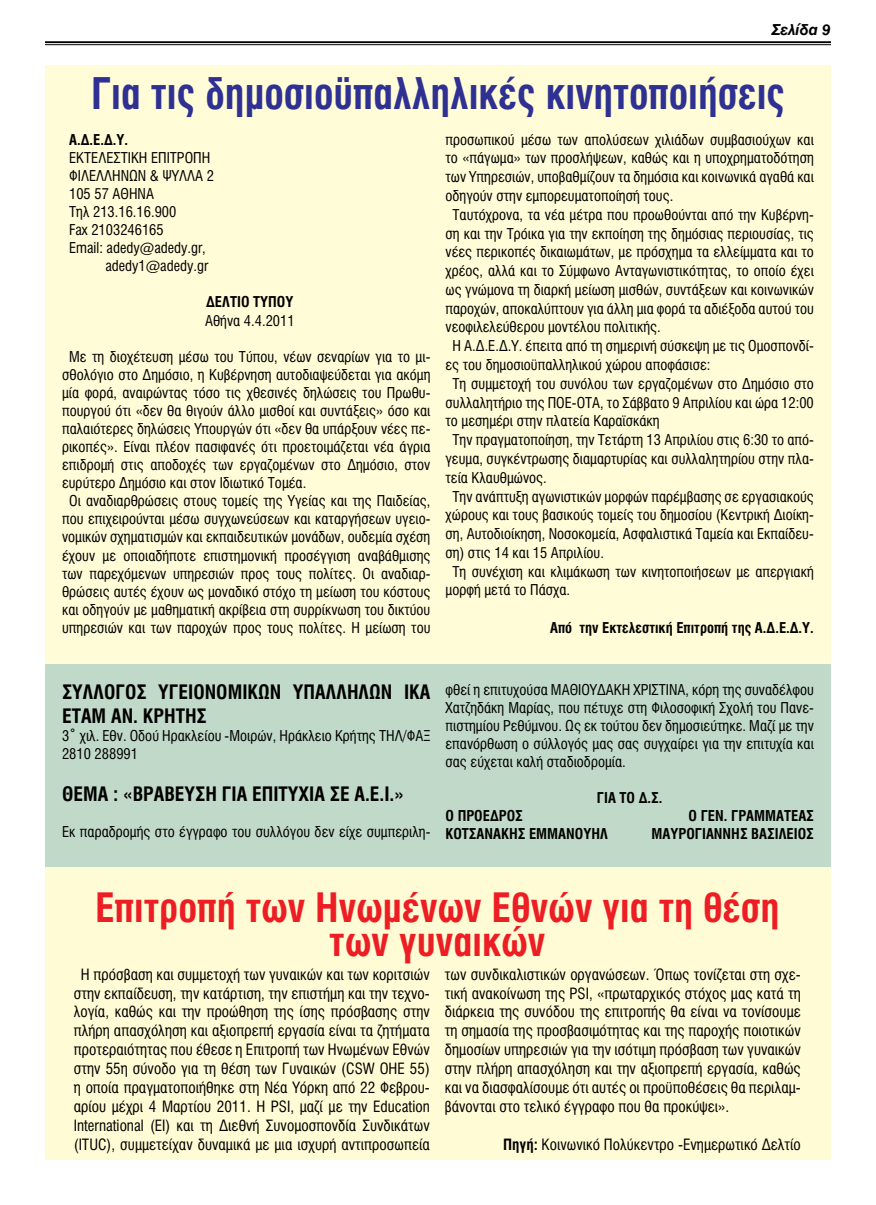
<style>
.page{position:relative;width:876px;height:1205px;background:#fff}
.page>*{position:absolute;margin:0;border:0;box-sizing:border-box;transform-origin:0 0}
.t1{font:43.75px "UB Helvetica Cond Bold";color:#2e3092;scale:.96 1}
.t2{font:40.62px/33.5px "UB Helvetica Cond Bold";color:#ed1d24;text-align:center}
.t3{font:20px/24px "UB Helvetica Cond Bold";color:#000}
.t4{font:15.62px/18.9px "UB Helvetica Cond";color:#000;text-align:center}
.t5{font:15px/18px "UB Helvetica Cond";color:#000}
.t6{font:15px "UB Helvetica Cond Bold";color:#000}
.t7{font:italic 15px "UB Helvetica Bold";color:#000}
.s1{font-family:"UB Helvetica Cond Bold"}
</style>
<div class="page">
<hr style="left:45px;top:41px;width:785px;height:2px;background:#000">
<hr style="left:45px;top:44px;width:785px;height:1px;background:#000">
<div style="left:45px;top:65px;width:785px;height:599px;background:#fffcd7"></div>
<div style="left:45px;top:664px;width:785px;height:203px;background:#c1d9c8"></div>
<div style="left:45px;top:867px;width:785px;height:293px;background:#fffcd5"></div>
<p class="t7" style="left:771px;top:20px;width:61px">Σελίδα 9</p>
<h1 class="t1" style="left:91px;top:69px;width:724px">Για τις δημοσιοϋπαλληλικές κινητοποιήσεις</h1>
<p class="t6" style="left:69px;top:131px;width:60px">A.Δ.Ε.Δ.Υ.</p>
<p class="t5" style="left:69px;top:149px;width:142px">ΕΚΤΕΛΕΣΤΙΚΗ ΕΠΙΤΡΟΠΗ</p>
<p class="t5" style="left:69px;top:167px;width:146px">ΦΙΛΕΛΛΗΝΩΝ &amp; ΨΥΛΛΑ 2</p>
<p class="t5" style="left:69px;top:185px;width:86px">105 57 ΑΘΗΝΑ</p>
<p class="t5" style="left:69px;top:203px;width:109px">Τηλ 213.16.16.900</p>
<p class="t5" style="left:69px;top:221px;width:96px">Fax 2103246165</p>
<p class="t5" style="left:69px;top:239px;width:138px">Email: adedy@adedy.gr,</p>
<p class="t5" style="left:105px;top:257px;width:104px">adedy1@adedy.gr</p>
<p class="t6" style="left:206px;top:293px;width:89px">ΔΕΛΤΙΟ ΤΥΠΟΥ</p>
<p class="t5" style="left:205px;top:311px;width:91px">Αθήνα 4.4.2011</p>
<p class="t5" style="left:69px;top:347px;width:362px">Με τη διοχέτευση μέσω του Τύπου, νέων σεναρίων για το μι-</p>
<p class="t5" style="left:62px;top:365px;width:370px">σθολόγιο στο Δημόσιο, η Κυβέρνηση αυτοδιαψεύδεται για ακόμη</p>
<p class="t5" style="left:62px;top:383px;width:370px">μία φορά, αναιρώντας τόσο τις χθεσινές δηλώσεις του Πρωθυ-</p>
<p class="t5" style="left:62px;top:402px;width:370px">πουργού ότι «δεν θα θιγούν άλλο μισθοί και συντάξεις» όσο και</p>
<p class="t5" style="left:62px;top:420px;width:370px">παλαιότερες δηλώσεις Υπουργών ότι «δεν θα υπάρξουν νέες πε-</p>
<p class="t5" style="left:62px;top:438px;width:370px">ρικοπές». Είναι πλέον πασιφανές ότι προετοιμάζεται νέα άγρια</p>
<p class="t5" style="left:62px;top:456px;width:370px">επιδρομή στις αποδοχές των εργαζομένων στο Δημόσιο, στον</p>
<p class="t5" style="left:62px;top:474px;width:246px">ευρύτερο Δημόσιο και στον Ιδιωτικό Τομέα.</p>
<p class="t5" style="left:69px;top:492px;width:362px">Οι αναδιαρθρώσεις στους τομείς της Υγείας και της Παιδείας,</p>
<p class="t5" style="left:62px;top:510px;width:370px">που επιχειρούνται μέσω συγχωνεύσεων και καταργήσεων υγειο-</p>
<p class="t5" style="left:62px;top:528px;width:370px">νομικών σχηματισμών και εκπαιδευτικών μονάδων, ουδεμία σχέση</p>
<p class="t5" style="left:62px;top:546px;width:370px">έχουν με οποιαδήποτε επιστημονική προσέγγιση αναβάθμισης</p>
<p class="t5" style="left:62px;top:564px;width:370px">των παρεχόμενων υπηρεσιών προς τους πολίτες. Οι αναδιαρ-</p>
<p class="t5" style="left:62px;top:582px;width:370px">θρώσεις αυτές έχουν ως μοναδικό στόχο τη μείωση του κόστους</p>
<p class="t5" style="left:62px;top:600px;width:370px">και οδηγούν με μαθηματική ακρίβεια στη συρρίκνωση του δικτύου</p>
<p class="t5" style="left:62px;top:618px;width:370px">υπηρεσιών και των παροχών προς τους πολίτες. Η μείωση του</p>
<p class="t5" style="left:445px;top:130px;width:370px">προσωπικού μέσω των απολύσεων χιλιάδων συμβασιούχων και</p>
<p class="t5" style="left:445px;top:149px;width:370px">το «πάγωμα» των προσλήψεων, καθώς και η υποχρηματοδότηση</p>
<p class="t5" style="left:445px;top:168px;width:370px">των Υπηρεσιών, υποβαθμίζουν τα δημόσια και κοινωνικά αγαθά και</p>
<p class="t5" style="left:445px;top:187px;width:229px">οδηγούν στην εμπορευματοποίησή τους.</p>
<p class="t5" style="left:452px;top:205px;width:363px">Ταυτόχρονα, τα νέα μέτρα που προωθούνται από την Κυβέρνη-</p>
<p class="t5" style="left:445px;top:224px;width:370px">ση και την Τρόικα για την εκποίηση της δημόσιας περιουσίας, τις</p>
<p class="t5" style="left:445px;top:243px;width:370px">νέες περικοπές δικαιωμάτων, με πρόσχημα τα ελλείμματα και το</p>
<p class="t5" style="left:445px;top:262px;width:370px">χρέος, αλλά και το Σύμφωνο Ανταγωνιστικότητας, το οποίο έχει</p>
<p class="t5" style="left:445px;top:281px;width:370px">ως γνώμονα τη διαρκή μείωση μισθών, συντάξεων και κοινωνικών</p>
<p class="t5" style="left:445px;top:299px;width:370px">παροχών, αποκαλύπτουν για άλλη μια φορά τα αδιέξοδα αυτού του</p>
<p class="t5" style="left:445px;top:318px;width:217px">νεοφιλελεύθερου μοντέλου πολιτικής.</p>
<p class="t5" style="left:452px;top:337px;width:362px">Η Α.Δ.Ε.Δ.Υ. έπειτα από τη σημερινή σύσκεψη με τις Ομοσπονδί-</p>
<p class="t5" style="left:445px;top:356px;width:266px">ες του δημοσιοϋπαλληλικού χώρου αποφάσισε:</p>
<p class="t5" style="left:452px;top:375px;width:363px">Τη συμμετοχή του συνόλου των εργαζομένων στο Δημόσιο στο</p>
<p class="t5" style="left:445px;top:393px;width:370px">συλλαλητήριο της ΠΟΕ-ΟΤΑ, το Σάββατο 9 Απριλίου και ώρα 12:00</p>
<p class="t5" style="left:445px;top:412px;width:216px">το μεσημέρι στην πλατεία Καραϊσκάκη</p>
<p class="t5" style="left:452px;top:431px;width:362px">Την πραγματοποίηση, την Τετάρτη 13 Απριλίου στις 6:30 το από-</p>
<p class="t5" style="left:445px;top:450px;width:370px">γευμα, συγκέντρωσης διαμαρτυρίας και συλλαλητηρίου στην πλα-</p>
<p class="t5" style="left:445px;top:468px;width:103px">τεία Κλαυθμώνος.</p>
<p class="t5" style="left:452px;top:487px;width:362px">Την ανάπτυξη αγωνιστικών μορφών παρέμβασης σε εργασιακούς</p>
<p class="t5" style="left:445px;top:506px;width:370px">χώρους και τους βασικούς τομείς του δημοσίου (Κεντρική Διοίκη-</p>
<p class="t5" style="left:445px;top:525px;width:370px">ση, Αυτοδιοίκηση, Νοσοκομεία, Ασφαλιστικά Ταμεία και Εκπαίδευ-</p>
<p class="t5" style="left:445px;top:544px;width:160px">ση) στις 14 και 15 Απριλίου.</p>
<p class="t5" style="left:452px;top:562px;width:362px">Τη συνέχιση και κλιμάκωση των κινητοποιήσεων με απεργιακή</p>
<p class="t5" style="left:445px;top:581px;width:126px">μορφή μετά το Πάσχα.</p>
<p class="t6" style="left:550px;top:619px;width:265px">Από την Εκτελεστική Επιτροπή της Α.Δ.Ε.Δ.Υ.</p>
<h3 class="t3" style="left:62px;top:680px;width:370px">ΣΥΛΛΟΓΟΣ ΥΓΕΙΟΝΟΜΙΚΩΝ ΥΠΑΛΛΗΛΩΝ ΙΚΑ<br>ΕΤΑΜ ΑΝ. ΚΡΗΤΗΣ</h3>
<p class="t5" style="left:62px;top:726px;width:370px">3° χιλ. Εθν. Οδού Ηρακλείου -Μοιρών, Ηράκλειο Κρήτης ΤΗΛ/ΦΑΞ<br>2810 288991</p>
<h3 class="t3" style="left:62px;top:782px;width:343px">ΘΕΜΑ : «ΒΡΑΒΕΥΣΗ ΓΙΑ ΕΠΙΤΥΧΙΑ ΣΕ Α.Ε.Ι.»</h3>
<p class="t5" style="left:62px;top:822px;width:370px">Εκ παραδρομής στο έγγραφο του συλλόγου δεν είχε συμπεριλη-</p>
<p class="t5" style="left:445px;top:680px;width:370px;text-align:justify">φθεί η επιτυχούσα ΜΑΘΙΟΥΔΑΚΗ ΧΡΙΣΤΙΝΑ, κόρη της συναδέλφου Χατζηδάκη Μαρίας, που πέτυχε στη Φιλοσοφική Σχολή του Πανε&shy;πιστημίου Ρεθύμνου. Ως εκ τούτου δεν δημοσιεύτηκε. Μαζί με την επανόρθωση ο σύλλογός μας σας συγχαίρει για την επιτυχία και σας εύχεται καλή σταδιοδρομία.</p>
<p class="t6" style="left:596px;top:789px;width:67px">ΓΙΑ ΤΟ Δ.Σ.</p>
<p class="t6" style="left:445px;top:807px;width:79px">Ο ΠΡΟΕΔΡΟΣ</p>
<p class="t6" style="left:688px;top:807px;width:127px">Ο ΓΕΝ. ΓΡΑΜΜΑΤΕΑΣ</p>
<p class="t6" style="left:445px;top:825px;width:164px">ΚΟΤΣΑΝΑΚΗΣ ΕΜΜΑΝΟΥΗΛ</p>
<p class="t6" style="left:651px;top:825px;width:164px">ΜΑΥΡΟΓΙΑΝΝΗΣ ΒΑΣΙΛΕΙΟΣ</p>
<h2 class="t2" style="left:95px;top:891px;width:685px">Επιτροπή των Ηνωμένων Εθνών για τη θέση των γυναικών</h2>
<p class="t4" style="left:74px;top:964px;width:357px">Η πρόσβαση και συμμετοχή των γυναικών και των κοριτσιών στην εκπαίδευση, την κατάρτιση, την επιστήμη και την τεχνο&shy;λογία, καθώς και την προώθηση της ίσης πρόσβασης στην πλήρη απασχόληση και αξιοπρεπή εργασία είναι τα ζητήματα προτεραιότητας που έθεσε η Επιτροπή των Ηνωμένων Εθνών στην 55η σύνοδο για τη θέση των Γυναικών (CSW ΟΗΕ 55) η οποία πραγματοποιήθηκε στη Νέα Υόρκη από 22 Φεβρου&shy;αρίου μέχρι 4 Μαρτίου 2011. Η PSI, μαζί με την Education International (ΕΙ) και τη Διεθνή Συνομοσπονδία Συνδικάτων (ITUC), συμμετείχαν δυναμικά με μια ισχυρή αντιπροσωπεία</p>
<p class="t4" style="left:444px;top:965px;width:357px;text-align:justify">των συνδικαλιστικών οργανώσεων. Όπως τονίζεται στη σχε&shy;τική ανακοίνωση της PSI, «πρωταρχικός στόχος μας κατά τη διάρκεια της συνόδου της επιτροπής θα είναι να τονίσουμε τη σημασία της προσβασιμότητας και της παροχής ποιοτικών δημοσίων υπηρεσιών για την ισότιμη πρόσβαση των γυναικών στην πλήρη απασχόληση και την αξιοπρεπή εργασία, καθώς και να διασφαλίσουμε ότι αυτές οι προϋποθέσεις θα περιλαμ&shy;βάνονται στο τελικό έγγραφο που θα προκύψει».</p>
<p class="t4" style="left:503px;top:1135px;width:299px"><span class="s1">Πηγή:</span> Κοινωνικό Πολύκεντρο -Ενημερωτικό Δελτίo</p>
</div>
